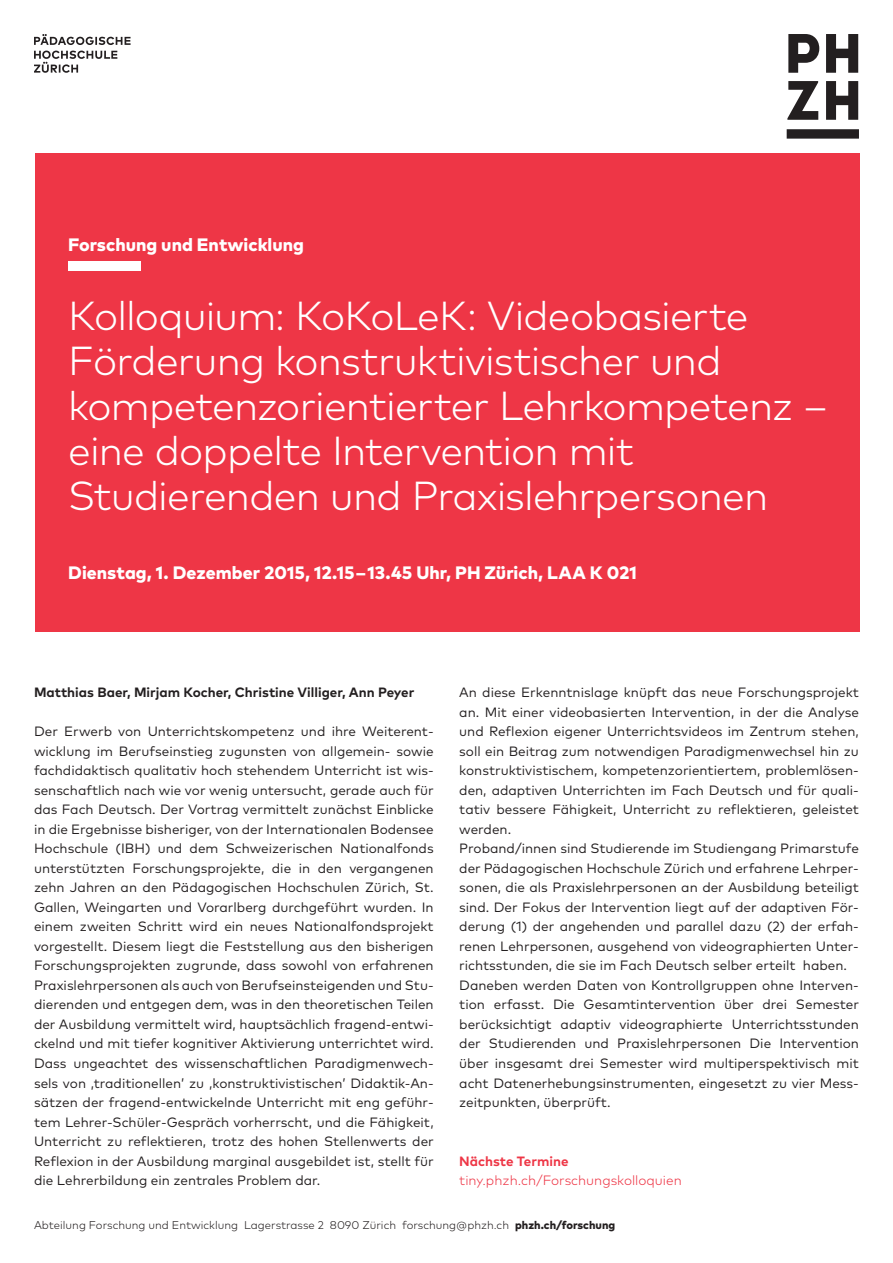
<style>
.page{position:relative;width:893px;height:1263px;background:#fff}
.page>*{position:absolute;margin:0;border:0;box-sizing:border-box;transform-origin:0 0}
.t1{font:300 40.5px/45px "Mark OT";letter-spacing:-.02em;color:#fff}
.t2{font:800 18px "Mark OT";color:#fff}
.t3{font:13.5px/19.5px "Mark OT";color:#231f20;text-align:justify}
.Titel{font:700 13.5px "Mark OT";color:#231f20}
.Auszeichnung{font:300 13.5px "Mark OT";color:#ee3646}
.Auszeichnung-2{font:700 13.5px "Mark OT";color:#ee3646}
.t4{font:300 11.25px "Mark OT";color:#231f20}
.s1{font-weight:800}
</style>
<div class="page">
<svg style="left:787px;top:34px;width:72px;height:105px"></svg>
<svg style="left:34px;top:34px;width:97px;height:39px"></svg>
<div style="left:35px;top:153px;width:825px;height:478px;background:#ee3646"></div>
<div style="left:68px;top:261px;width:72px;height:10px;background:#fff"></div>
<p class="t2" style="left:68px;top:233px;width:237px">Forschung und Entwicklung</p>
<p class="t1" style="left:68px;top:293px;width:682px">Kolloquium: KoKoLeK: Videobasierte</p>
<p class="t1" style="left:68px;top:338px;width:655px">Förderung konstruktivistischer und</p>
<p class="t1" style="left:68px;top:383px;width:761px">kompetenzorientierter Lehrkompetenz – eine doppelte Intervention mit</p>
<p class="t1" style="left:68px;top:473px;width:702px">Studierenden und Praxislehrpersonen</p>
<p class="t2" style="left:68px;top:560px;width:570px">Dienstag, 1. Dezember 2015, 12.15 – 13.45 Uhr, PH Zürich, LAA K 021</p>
<p class="Titel" style="left:34px;top:684px;width:382px">Matthias Baer, Mirjam Kocher, Christine Villiger, Ann Peyer</p>
<p class="t3" style="left:34px;top:722px;width:401px">Der Erwerb von Unterrichtskompetenz und ihre Weiterent&shy;wicklung im Berufseinstieg zugunsten von allgemein- sowie fachdidaktisch qualitativ hoch stehendem Unterricht ist wis&shy;senschaftlich nach wie vor wenig untersucht, gerade auch für das Fach Deutsch. Der Vortrag vermittelt zunächst Einblicke in die Ergebnisse bisheriger, von der Internationalen Bodensee Hochschule (IBH) und dem Schweizerischen Nationalfonds unterstützten Forschungsprojekte, die in den vergangenen zehn Jahren an den Pädagogischen Hochschulen Zürich, St.<br>Gallen, Weingarten und Vorarlberg durchgeführt wurden. In einem zweiten Schritt wird ein neues Nationalfondsprojekt vorgestellt. Diesem liegt die Feststellung aus den bisherigen Forschungsprojekten zugrunde, dass sowohl von erfahrenen Praxislehrpersonen als auch von Berufseinsteigenden und Stu&shy;dierenden und entgegen dem, was in den theoretischen Teilen der Ausbildung vermittelt wird, hauptsächlich fragend-entwi&shy;ckelnd und mit tiefer kognitiver Aktivierung unterrichtet wird.<br>Dass ungeachtet des wissenschaftlichen Paradigmenwech&shy;sels von ‚traditionellen’ zu ‚konstruktivistischen’ Didaktik-An&shy;sätzen der fragend-entwickelnde Unterricht mit eng geführ&shy;tem Lehrer-Schüler-Gespräch vorherrscht, und die Fähigkeit, Unterricht zu reflektieren, trotz des hohen Stellenwerts der Reflexion in der Ausbildung marginal ausgebildet ist, stellt für die Lehrerbildung ein zentrales Problem dar.</p>
<p class="t3" style="left:459px;top:683px;width:401px">An diese Erkenntnislage knüpft das neue Forschungsprojekt an. Mit einer videobasierten Intervention, in der die Analyse und Reflexion eigener Unterrichtsvideos im Zentrum stehen, soll ein Beitrag zum notwendigen Paradigmenwechsel hin zu konstruktivistischem, kompetenzorientiertem, problemlösen&shy;den, adaptiven Unterrichten im Fach Deutsch und für quali&shy;tativ bessere Fähigkeit, Unterricht zu reflektieren, geleistet werden.</p>
<p class="t3" style="left:459px;top:839px;width:401px">Proband/innen sind Studierende im Studiengang Primarstufe der Pädagogischen Hochschule Zürich und erfahrene Lehrper&shy;sonen, die als Praxislehrpersonen an der Ausbildung beteiligt sind. Der Fokus der Intervention liegt auf der adaptiven För&shy;derung (1) der angehenden und parallel dazu (2) der erfah&shy;renen Lehrpersonen, ausgehend von videographierten Unter&shy;richtsstunden, die sie im Fach Deutsch selber erteilt haben.</p>
<p class="t3" style="left:459px;top:975px;width:401px">Daneben werden Daten von Kontrollgruppen ohne Interven&shy;tion erfasst. Die Gesamtintervention über drei Semester berücksichtigt adaptiv videographierte Unterrichtsstunden der Studierenden und Praxislehrpersonen Die Intervention über insgesamt drei Semester wird multiperspektivisch mit acht Datenerhebungsinstrumenten, eingesetzt zu vier Mess&shy;zeitpunkten, überprüft.</p>
<p class="Auszeichnung-2" style="left:459px;top:1152px;width:111px">Nächste Termine</p>
<p class="Auszeichnung" style="left:459px;top:1172px;width:224px">tiny.phzh.ch/Forschungskolloquien</p>
<p class="t4" style="left:34px;top:1218px;width:583px">Abteilung Forschung und Entwicklung Lagerstrasse 2 8090 Zürich forschung@phzh.ch <span class="s1">phzh.ch/forschung</span></p>
</div>
